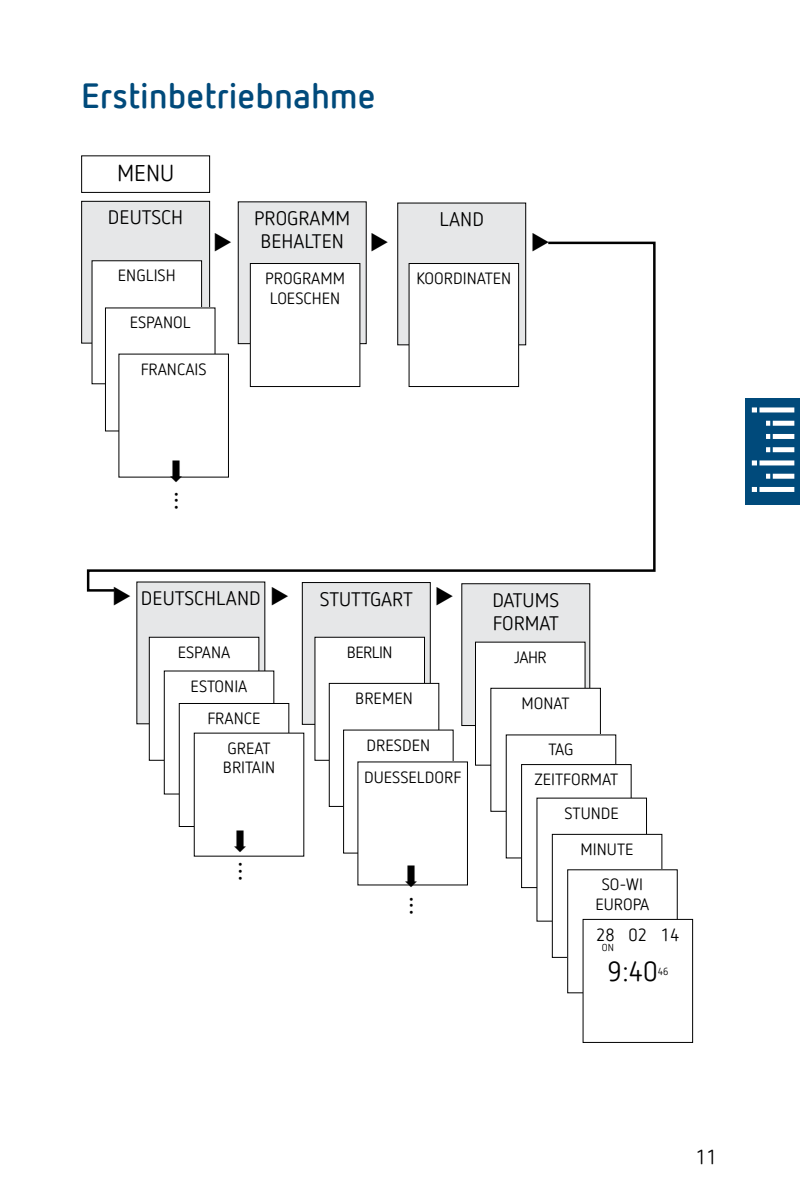
<style>
.page{position:relative;width:800px;height:1200px;background:#fff}
.page>*{position:absolute;margin:0;border:0;box-sizing:border-box;transform-origin:0 0}
.t1{font:700 35px "Netto Offc Pro";color:#004a7b}
.t2{font:30px "Netto Offc Pro";color:#000}
.t3{font:27.5px "Netto Offc Pro";color:#000}
.t4{font:22.75px "Netto Offc Pro";color:#000}
.t5{font:20px "Netto Offc Pro";color:#000}
.t6{font:19.5px/23.5px "Netto Offc Pro";color:#000;text-align:center}
.t7{font:17.5px "Netto Offc Pro";color:#000}
.t8{font:16.25px/19.5px "Netto Offc Pro";color:#000}
.t9{font:10.25px "Netto Offc Pro";color:#000}
.t10{font:10px "Netto Offc Pro";color:#000}
</style>
<div class="page">
<div style="left:745px;top:398px;width:55px;height:106px;background:#004a7b"></div>
<div style="left:752px;top:407px;width:42px;height:5px;background:#fff"></div>
<div style="left:766px;top:421px;width:28px;height:5px;background:#fff"></div>
<div style="left:766px;top:434px;width:28px;height:5px;background:#fff"></div>
<div style="left:766px;top:447px;width:28px;height:5px;background:#fff"></div>
<div style="left:766px;top:474px;width:28px;height:5px;background:#fff"></div>
<div style="left:752px;top:460px;width:42px;height:5px;background:#fff"></div>
<div style="left:752px;top:487px;width:42px;height:5px;background:#fff"></div>
<hr style="left:757px;top:406px;width:3px;height:92px;background:#004a7b">
<hr style="left:770px;top:419px;width:3px;height:36px;background:#004a7b">
<hr style="left:770px;top:470px;width:3px;height:14px;background:#004a7b">
<div style="left:82px;top:201px;width:128px;height:142px;background:#e6e7e8"></div>
<div style="left:81px;top:201px;width:129px;height:143px;border:1px solid #000"></div>
<div style="left:137px;top:582px;width:128px;height:142px;background:#e6e7e8"></div>
<div style="left:238px;top:202px;width:128px;height:142px;background:#e6e7e8"></div>
<div style="left:302px;top:583px;width:128px;height:141px;background:#e6e7e8"></div>
<div style="left:302px;top:582px;width:129px;height:143px;border:1px solid #000"></div>
<div style="left:398px;top:203px;width:128px;height:142px;background:#e6e7e8"></div>
<div style="left:397px;top:203px;width:129px;height:142px;border:1px solid #000"></div>
<div style="left:462px;top:584px;width:128px;height:142px;background:#e6e7e8"></div>
<div style="left:81px;top:155px;width:129px;height:38px;border:1px solid #000"></div>
<svg style="left:86px;top:240px;width:570px;height:353px"></svg>
<div style="left:119px;top:354px;width:109px;height:123px;background:#fff"></div>
<div style="left:250px;top:264px;width:110px;height:123px;background:#fff"></div>
<div style="left:250px;top:263px;width:110px;height:124px;border:1px solid #000"></div>
<div style="left:409px;top:264px;width:110px;height:123px;background:#fff"></div>
<div style="left:409px;top:263px;width:110px;height:124px;border:1px solid #000"></div>
<div style="left:149px;top:637px;width:110px;height:123px;background:#fff"></div>
<div style="left:149px;top:637px;width:110px;height:124px;border:1px solid #000"></div>
<div style="left:164px;top:671px;width:110px;height:123px;background:#fff"></div>
<div style="left:164px;top:671px;width:110px;height:124px;border:1px solid #000"></div>
<div style="left:179px;top:703px;width:110px;height:124px;background:#fff"></div>
<div style="left:179px;top:703px;width:110px;height:124px;border:1px solid #000"></div>
<div style="left:194px;top:733px;width:110px;height:123px;background:#fff"></div>
<div style="left:315px;top:637px;width:110px;height:123px;background:#fff"></div>
<div style="left:475px;top:642px;width:110px;height:123px;background:#fff"></div>
<div style="left:475px;top:642px;width:111px;height:124px;border:1px solid #000"></div>
<div style="left:329px;top:683px;width:110px;height:123px;background:#fff"></div>
<div style="left:329px;top:683px;width:110px;height:124px;border:1px solid #000"></div>
<div style="left:491px;top:688px;width:109px;height:123px;background:#fff"></div>
<div style="left:490px;top:688px;width:111px;height:124px;border:1px solid #000"></div>
<div style="left:344px;top:730px;width:109px;height:123px;background:#fff"></div>
<div style="left:343px;top:730px;width:111px;height:124px;border:1px solid #000"></div>
<div style="left:358px;top:762px;width:109px;height:123px;background:#fff"></div>
<div style="left:506px;top:735px;width:110px;height:123px;background:#fff"></div>
<div style="left:521px;top:764px;width:111px;height:124px;border:1px solid #000"></div>
<div style="left:537px;top:798px;width:110px;height:123px;background:#fff"></div>
<div style="left:552px;top:834px;width:110px;height:124px;border:1px solid #000"></div>
<div style="left:568px;top:870px;width:109px;height:123px;background:#fff"></div>
<div style="left:567px;top:869px;width:111px;height:124px;border:1px solid #000"></div>
<div style="left:583px;top:919px;width:110px;height:123px;background:#fff"></div>
<div style="left:583px;top:919px;width:110px;height:124px;border:1px solid #000"></div>
<svg style="left:170px;top:476px;width:12px;height:6px"></svg>
<svg style="left:405px;top:884px;width:12px;height:2px"></svg>
<svg style="left:215px;top:240px;width:16px;height:11px"></svg>
<svg style="left:372px;top:240px;width:16px;height:11px"></svg>
<svg style="left:533px;top:240px;width:16px;height:11px"></svg>
<svg style="left:114px;top:586px;width:16px;height:7px"></svg>
<svg style="left:272px;top:586px;width:16px;height:7px"></svg>
<svg style="left:437px;top:586px;width:16px;height:7px"></svg>
<h1 class="t1" style="left:81px;top:73px;width:296px">Erstinbetriebnahme</h1>
<h3 class="t4" style="left:117px;top:159px;width:59px">MENU</h3>
<p class="t6" style="left:108px;top:205px;width:77px">DEUTSCH</p>
<p class="t8" style="left:118px;top:265px;width:59px">ENGLISH</p>
<p class="t8" style="left:130px;top:312px;width:63px">ESPANOL</p>
<p class="t8" style="left:141px;top:359px;width:67px">FRANCAIS</p>
<h2 class="t2" style="left:205px;top:491px;width:22px;rotate:90deg">...</h2>
<p class="t6" style="left:254px;top:206px;width:98px">PROGRAMM<br>BEHALTEN</p>
<p class="t6" style="left:440px;top:207px;width:46px">LAND</p>
<p class="t8" style="left:265px;top:268px;width:82px">PROGRAMM<br>LOESCHEN</p>
<p class="t8" style="left:416px;top:268px;width:96px">KOORDINATEN</p>
<p class="t6" style="left:141px;top:586px;width:121px">DEUTSCHLAND</p>
<p class="t8" style="left:178px;top:642px;width:54px">ESPANA</p>
<p class="t8" style="left:191px;top:676px;width:58px">ESTONIA</p>
<p class="t8" style="left:207px;top:708px;width:55px">FRANCE</p>
<p class="t8" style="left:223px;top:738px;width:54px">GREAT<br>BRITAIN</p>
<h2 class="t2" style="left:269px;top:861px;width:22px;rotate:90deg">...</h2>
<p class="t6" style="left:320px;top:586px;width:95px">STUTTGART</p>
<p class="t6" style="left:492px;top:588px;width:68px;text-align:left">DATUMS<br>FORMAT</p>
<p class="t8" style="left:347px;top:642px;width:47px">BERLIN</p>
<p class="t8" style="left:514px;top:647px;width:34px">JAHR</p>
<p class="t8" style="left:355px;top:688px;width:59px">BREMEN</p>
<p class="t8" style="left:522px;top:693px;width:50px">MONAT</p>
<p class="t8" style="left:364px;top:728px;width:99px;line-height:32px">DRESDEN<br>DUESSELDORF</p>
<p class="t8" style="left:534px;top:734px;width:85px;line-height:29.8px;text-indent:14px">TAG<br>ZEITFORMAT</p>
<p class="t8" style="left:565px;top:803px;width:56px">STUNDE</p>
<p class="t8" style="left:602px;top:831px;width:43px;line-height:35.5px;text-indent:-21px">MINUTE<br>SO-WI</p>
<p class="t8" style="left:595px;top:894px;width:56px">EUROPA</p>
<p class="t7" style="left:596px;top:924px;width:85px">28 02 14</p>
<p class="t10" style="left:602px;top:941px;width:14px">ON</p>
<h3 class="t3" style="left:607px;top:954px;width:52px">9:40</h3>
<p class="t9" style="left:658px;top:965px;width:12px">46</p>
<h2 class="t2" style="left:440px;top:896px;width:22px;rotate:90deg">...</h2>
<p class="t5" style="left:696px;top:1144px;width:23px">11</p>
</div>
